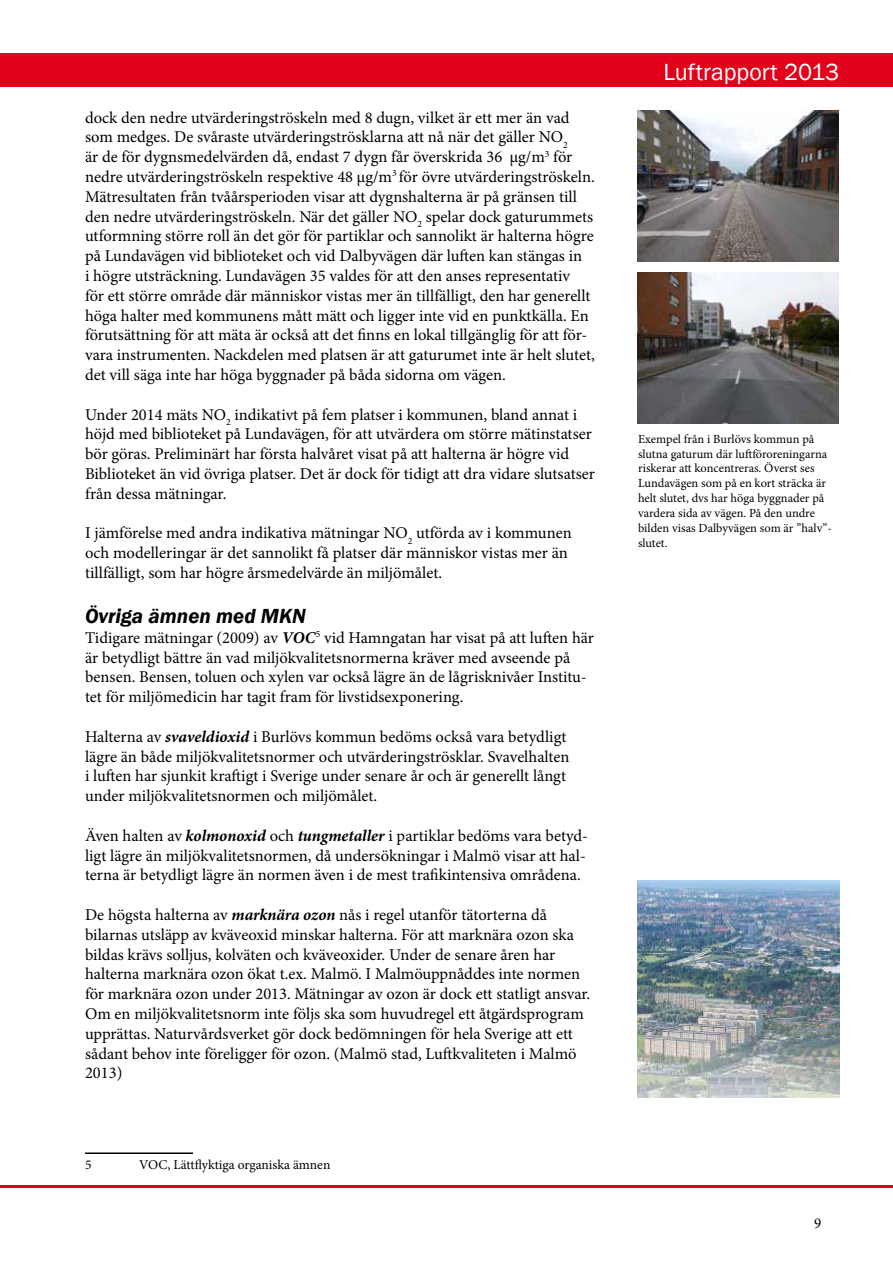
<style>
.page{position:relative;width:893px;height:1263px;background:#fff}
.page>*{position:absolute;margin:0;border:0;box-sizing:border-box;transform-origin:0 0}
.t1{font:24px "Franklin Gothic";color:#fff}
.t2{font:italic 600 21px "Franklin Gothic";color:#000}
.t3{font:16.5px/19.8px "Minion Pro";color:#000}
.t4{font:15px "Minion Pro";color:#000}
.t5{font:13.5px "Minion Pro";color:#000}
.t6{font:12.45px/14.9px "Minion Pro";letter-spacing:-.005em;color:#000}
.s1{font-weight:700;font-style:italic}
</style>
<div class="page">
<div style="left:0;top:53px;width:893px;height:33px;background:#e2001a"></div>
<hr style="left:0;top:1185px;width:893px;height:2px;background:#e2001a">
<hr style="left:85px;top:1152px;width:108px;height:2px;background:#000">
<img style="left:638px;top:881px;width:201px;height:217px">
<img style="left:638px;top:111px;width:201px;height:150px">
<img style="left:638px;top:272px;width:201px;height:151px">
<p class="t3" style="left:85px;top:107px;width:511px">dock den nedre utvärderingströskeln med 8 dugn, vilket är ett mer än vad som medges. De svåraste utvärderingströsklarna att nå när det gäller NO<sub>2<br></sub>är de för dygnsmedelvärden då, endast 7 dygn får överskrida 36 µg/m<sup>3</sup> för nedre utvärderingströskeln respektive 48 µg/m<sup>3</sup> för övre utvärderingströskeln.<br>Mätresultaten från tvåårsperioden visar att dygnshalterna är på gränsen till den nedre utvärderingströskeln. När det gäller NO<sub>2</sub> spelar dock gaturummets utformning större roll än det gör för partiklar och sannolikt är halterna högre på Lundavägen vid biblioteket och vid Dalbyvägen där luften kan stängas in<br>i högre utsträckning. Lundavägen 35 valdes för att den anses representativ<br>för ett större område där människor vistas mer än tillfälligt, den har generellt höga halter med kommunens mått mätt och ligger inte vid en punktkälla. En förutsättning för att mäta är också att det finns en lokal tillgänglig för att för&shy;vara instrumenten. Nackdelen med platsen är att gaturumet inte är helt slutet, det vill säga inte har höga byggnader på båda sidorna om vägen.</p>
<p class="t3" style="left:85px;top:404px;width:511px">Under 2014 mäts NO<sub>2</sub> indikativt på fem platser i kommunen, bland annat i höjd med biblioteket på Lundavägen, för att utvärdera om större mätinstatser bör göras. Preliminärt har första halvåret visat på att halterna är högre vid Biblioteket än vid övriga platser. Det är dock för tidigt att dra vidare slutsatser från dessa mätningar.</p>
<p class="t3" style="left:85px;top:523px;width:488px">I jämförelse med andra indikativa mätningar NO<sub>2</sub> utförda av i kommunen och modelleringar är det sannolikt få platser där människor vistas mer än tillfälligt, som har högre årsmedelvärde än miljömålet.</p>
<p class="t2" style="left:85px;top:602px;width:222px">Övriga ämnen med MKN</p>
<p class="t3" style="left:85px;top:628px;width:510px">Tidigare mätningar (2009) av <span class="s1">VOC</span><sup>5</sup> vid Hamngatan har visat på att luften här är betydligt bättre än vad miljökvalitetsnormerna kräver med avseende på bensen. Bensen, toluen och xylen var också lägre än de lågrisknivåer Institu&shy;tet för miljömedicin har tagit fram för livstidsexponering.</p>
<p class="t3" style="left:85px;top:727px;width:486px">Halterna av <span class="s1">svaveldioxid</span> i Burlövs kommun bedöms också vara betydligt lägre än både miljökvalitetsnormer och utvärderingströsklar. Svavelhalten i luften har sjunkit kraftigt i Sverige under senare år och är generellt långt under miljökvalitetsnormen och miljömålet.</p>
<p class="t3" style="left:85px;top:826px;width:505px">Även halten av <span class="s1">kolmonoxid</span> och <span class="s1">tungmetaller</span> i partiklar bedöms vara betyd&shy;ligt lägre än miljökvalitetsnormen, då undersökningar i Malmö visar att hal&shy;terna är betydligt lägre än normen även i de mest trafikintensiva områdena.</p>
<p class="t3" style="left:85px;top:905px;width:507px">De högsta halterna av <span class="s1">marknära ozon</span> nås i regel utanför tätorterna då bilarnas utsläpp av kväveoxid minskar halterna. För att marknära ozon ska bildas krävs solljus, kolväten och kväveoxider. Under de senare åren har halterna marknära ozon ökat t.ex. Malmö. I Malmöuppnåddes inte normen för marknära ozon under 2013. Mätningar av ozon är dock ett statligt ansvar.<br>Om en miljökvalitetsnorm inte följs ska som huvudregel ett åtgärdsprogram upprättas. Naturvårdsverket gör dock bedömningen för hela Sverige att ett sådant behov inte föreligger för ozon. (Malmö stad, Luftkvaliteten i Malmö 2013)</p>
<p class="t5" style="left:85px;top:1156px;width:8px">5</p>
<p class="t5" style="left:139px;top:1156px;width:193px">VOC, Lättflyktiga organiska ämnen</p>
<h1 class="t1" style="left:663px;top:57px;width:177px">Luftrapport 2013</h1>
<p class="t6" style="left:638px;top:431px;width:195px">Exempel från i Burlövs kommun på slutna gaturum där luftföroreningarna riskerar att koncentreras. Överst ses Lundavägen som på en kort sträcka är helt slutet, dvs har höga byggnader på vardera sida av vägen. På den undre bilden visas Dalbyvägen som är ”halv”- slutet.</p>
<p class="t4" style="left:814px;top:1213px;width:9px">9</p>
</div>
